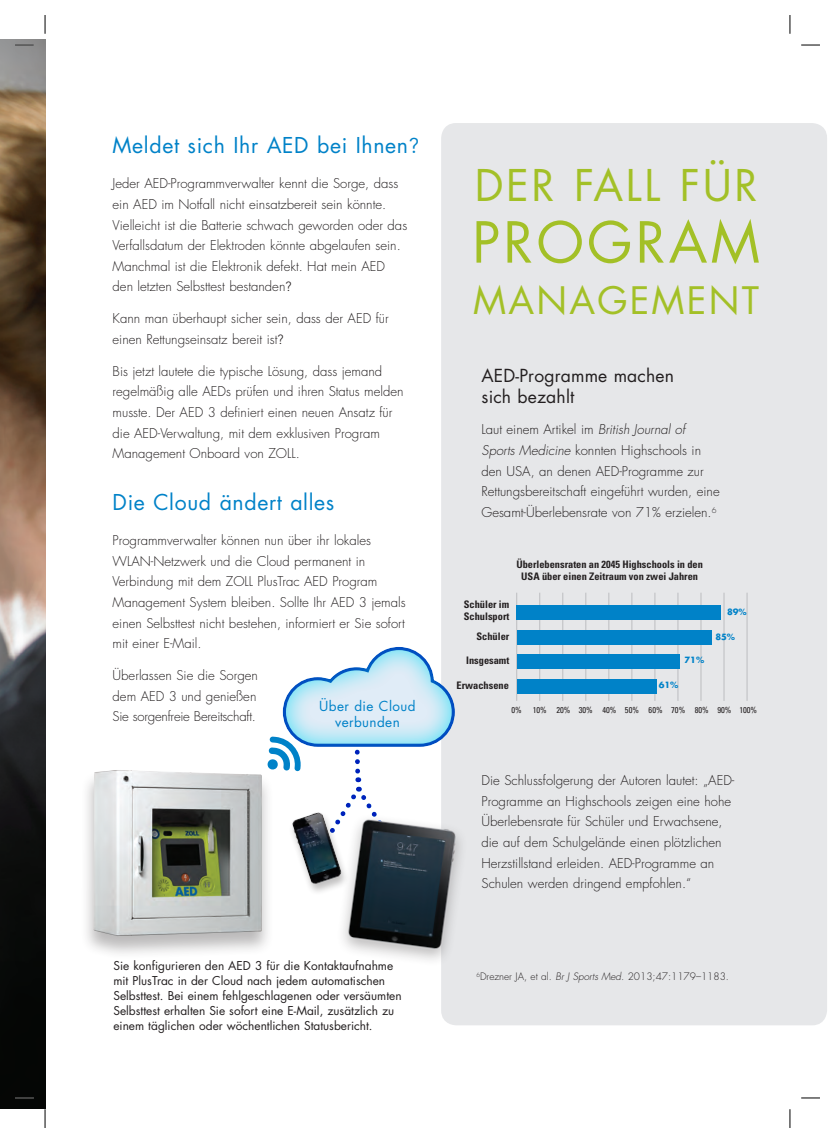
<style>
.page{position:relative;width:835px;height:1143px;background:#fff}
.page>*{position:absolute;margin:0;border:0;box-sizing:border-box;transform-origin:0 0}
.t1{font:55px "Futura Std";letter-spacing:.06em;color:#a3c027}
.t2{font:42.5px "Futura Std";letter-spacing:.06em;color:#a3c027}
.t3{font:36.75px "Futura Std";letter-spacing:.06em;color:#a3c027}
.t4{font:21.25px "Futura Std";letter-spacing:.03em;color:#0082c8}
.t5{font:17.5px/20.6px "Futura Std";letter-spacing:.01em;color:#231f20}
.t6{font:13.5px/16.1px "Futura Std";letter-spacing:.03em;color:#0082c8;text-align:center}
.t7{font:300 13.12px/20.6px "Futura Std";color:#231f20}
.t8{font:11.88px/15px "Futura Std";color:#231f20}
.t9{font:700 condensed 10.38px/12px "Univers";color:#231f20;text-align:center}
.t10{font:300 10px "Futura Std";color:#231f20}
.t11{font:condensed 8.5px "Univers";color:#231f20}
.t12{font:700 8.38px "Futura Std";color:#0082c8}
.s1{font-family:"Avenir"}
.s2{font-style:italic}
</style>
<div class="page">
<img style="left:0;top:40px;width:45px;height:1068px">
<div style="left:80px;top:768px;width:194px;height:191px;background:#231f20;opacity:.31"></div>
<img style="left:93px;top:770px;width:169px;height:166px">
<div style="left:441px;top:123px;width:385px;height:902px;background:#e6e7e9;border-radius:15px"></div>
<hr style="left:516px;top:592px;width:1px;height:109px;background:#bcbdc0">
<hr style="left:654px;top:592px;width:1px;height:109px;background:#bcbdc0">
<hr style="left:539px;top:592px;width:1px;height:109px;background:#bcbdc0">
<hr style="left:677px;top:592px;width:1px;height:109px;background:#bcbdc0">
<hr style="left:608px;top:592px;width:1px;height:109px;background:#bcbdc0">
<hr style="left:746px;top:592px;width:1px;height:109px;background:#bcbdc0">
<hr style="left:562px;top:592px;width:1px;height:109px;background:#bcbdc0">
<hr style="left:700px;top:592px;width:1px;height:109px;background:#bcbdc0">
<hr style="left:585px;top:592px;width:1px;height:109px;background:#bcbdc0">
<hr style="left:723px;top:592px;width:1px;height:109px;background:#bcbdc0">
<hr style="left:631px;top:592px;width:1px;height:109px;background:#bcbdc0">
<div style="left:516px;top:679px;width:140px;height:14px;background:#0082c8"></div>
<div style="left:516px;top:654px;width:163px;height:14px;background:#0082c8"></div>
<div style="left:516px;top:630px;width:195px;height:14px;background:#0082c8"></div>
<div style="left:516px;top:605px;width:204px;height:15px;background:#0082c8"></div>
<svg style="left:267px;top:647px;width:188px;height:202px"></svg>
<img style="left:334px;top:780px;width:127px;height:180px">
<img style="left:275px;top:796px;width:91px;height:101px">
<svg style="left:15px;top:45px;width:19px;height:1px"></svg>
<svg style="left:801px;top:45px;width:18px;height:1px"></svg>
<svg style="left:15px;top:1097px;width:19px;height:1px"></svg>
<svg style="left:801px;top:1097px;width:18px;height:1px"></svg>
<svg style="left:45px;top:15px;width:1px;height:19px"></svg>
<svg style="left:45px;top:1109px;width:1px;height:18px"></svg>
<svg style="left:789px;top:15px;width:1px;height:19px"></svg>
<svg style="left:789px;top:1109px;width:1px;height:18px"></svg>
<h3 class="t4" style="left:112px;top:131px;width:308px">Meldet sich Ihr AED bei Ihnen<span class="s1">?</span></h3>
<p class="t7" style="left:112px;top:173px;width:296px">Jeder AED-Programmverwalter kennt die Sorge, dass ein AED im Notfall nicht einsatzbereit sein könnte.<br>Vielleicht ist die Batterie schwach geworden oder das Verfallsdatum der Elektroden könnte abgelaufen sein.<br>Manchmal ist die Elektronik defekt. Hat mein AED den letzten Selbsttest bestanden<span class="s1">?</span></p>
<p class="t7" style="left:112px;top:308px;width:277px">Kann man überhaupt sicher sein, dass der AED für einen Rettungseinsatz bereit ist<span class="s1">?</span></p>
<p class="t7" style="left:112px;top:361px;width:292px">Bis jetzt lautete die typische Lösung, dass jemand regelmäßig alle AEDs prüfen und ihren Status melden musste. Der AED 3 definiert einen neuen Ansatz für die AED-Verwaltung, mit dem exklusiven Program Management Onboard von ZOLL.</p>
<h3 class="t4" style="left:112px;top:488px;width:223px">Die Cloud ändert alles</h3>
<p class="t7" style="left:112px;top:530px;width:294px">Programmverwalter können nun über ihr lokales WLAN-Netzwerk und die Cloud permanent in Verbindung mit dem ZOLL PlusTrac AED Program Management System bleiben. Sollte Ihr AED 3 jemals einen Selbsttest nicht bestehen, informiert er Sie sofort mit einer E-Mail.</p>
<p class="t7" style="left:112px;top:665px;width:147px">Überlassen Sie die Sorgen dem AED 3 und genießen<br>Sie sorgenfreie Bereitschaft.</p>
<p class="t6" style="left:319px;top:698px;width:98px">Über die Cloud verbunden</p>
<p class="t8" style="left:113px;top:958px;width:289px">Sie konfigurieren den AED 3 für die Kontaktaufnahme mit PlusTrac in der Cloud nach jedem automatischen Selbsttest. Bei einem fehlgeschlagenen oder versäumten Selbsttest erhalten Sie sofort eine E-Mail, zusätzlich zu einem täglichen oder wöchentlichen Statusbericht.</p>
<h2 class="t2" style="left:474px;top:158px;width:284px">DER FALL FÜR</h2>
<h1 class="t1" style="left:472px;top:207px;width:289px">PROGRAM</h1>
<h3 class="t3" style="left:473px;top:277px;width:287px">MANAGEMENT</h3>
<h3 class="t5" style="left:481px;top:365px;width:194px">AED-Programme machen sich bezahlt</h3>
<p class="t7" style="left:481px;top:419px;width:239px">Laut einem Artikel im <span class="s2">British Journal of Sports Medicine</span> konnten Highschools in den USA, an denen AED-Programme zur Rettungsbereitschaft eingeführt wurden, eine Gesamt-Überlebensrate von 71% erzielen.<sup>6</sup></p>
<p class="t9" style="left:516px;top:558px;width:188px">Überlebensraten an 2045 Highschools in den<br>USA über einen Zeitraum von zwei Jahren</p>
<p class="t9" style="left:463px;top:598px;width:47px;text-align:left">Schüler im<br>Schulsport</p>
<p class="t9" style="left:476px;top:630px;width:34px">Schüler</p>
<p class="t9" style="left:466px;top:654px;width:45px">Insgesamt</p>
<p class="t9" style="left:456px;top:679px;width:54px">Erwachsene</p>
<p class="t12" style="left:684px;top:654px;width:21px">71%</p>
<p class="t12" style="left:658px;top:679px;width:21px">61%</p>
<p class="t12" style="left:726px;top:606px;width:21px">89%</p>
<p class="t12" style="left:715px;top:631px;width:21px">85%</p>
<p class="t11" style="left:511px;top:704px;width:12px">0%</p>
<p class="t11" style="left:532px;top:704px;width:16px">10%</p>
<p class="t11" style="left:578px;top:704px;width:16px">30%</p>
<p class="t11" style="left:624px;top:704px;width:16px">50%</p>
<p class="t11" style="left:670px;top:704px;width:16px">70%</p>
<p class="t11" style="left:717px;top:704px;width:16px">90%</p>
<p class="t11" style="left:556px;top:704px;width:16px">20%</p>
<p class="t11" style="left:602px;top:704px;width:16px">40%</p>
<p class="t11" style="left:648px;top:704px;width:16px">60%</p>
<p class="t11" style="left:694px;top:704px;width:16px">80%</p>
<p class="t11" style="left:739px;top:704px;width:19px">100%</p>
<p class="t7" style="left:481px;top:770px;width:254px">Die Schlussfolgerung der Autoren lautet: „AED-Programme an Highschools zeigen eine hohe Überlebensrate für Schüler und Erwachsene, die auf dem Schulgelände einen plötzlichen Herzstillstand erleiden. AED-Programme an Schulen werden dringend empfohlen.“</p>
<p class="t10" style="left:476px;top:970px;width:254px"><sup>6</sup>Drezner JA, et al. <span class="s2">Br J Sports Med.</span> 2013;47:1179–1183.</p>
</div>
